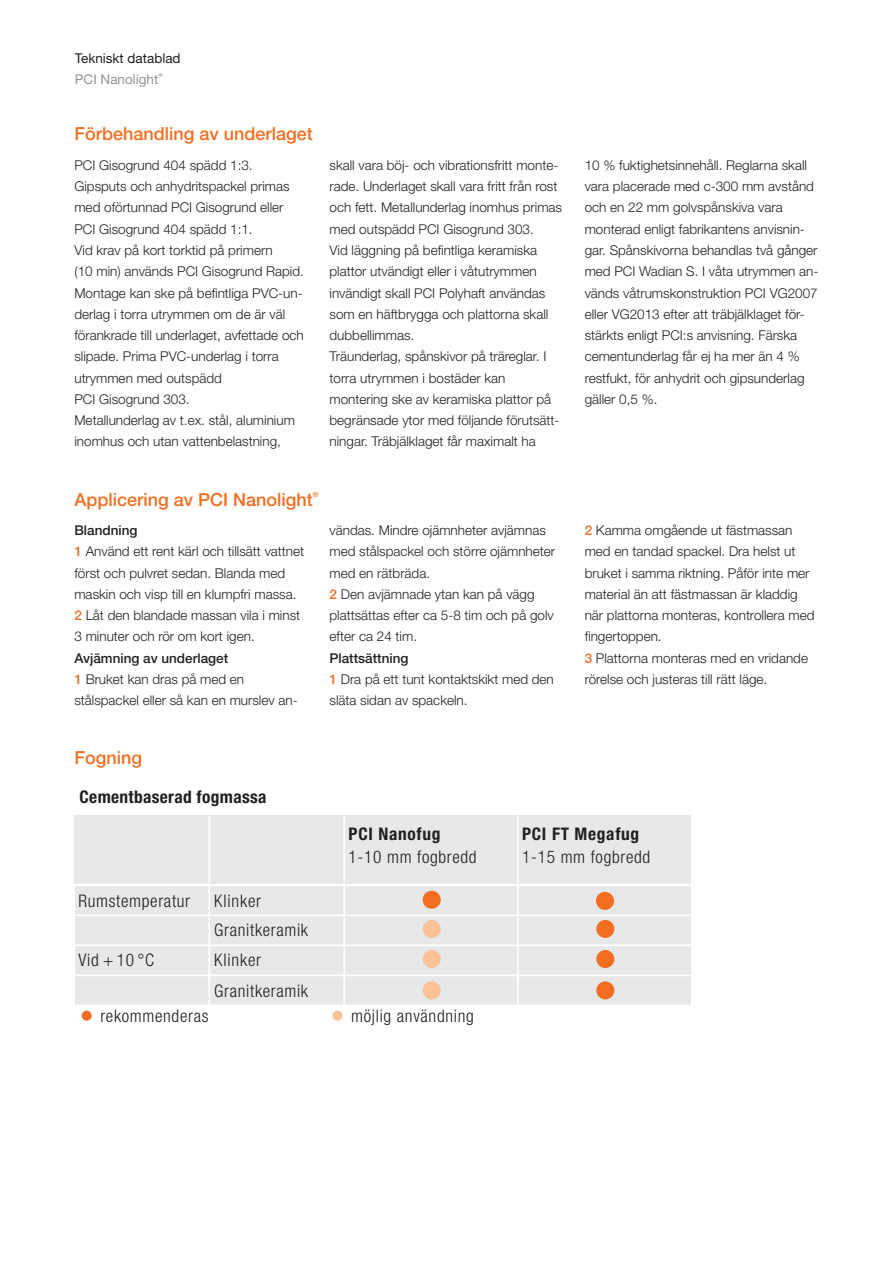
<style>
.page{position:relative;width:893px;height:1263px;background:#fff}
.page>*{position:absolute;margin:0;border:0;box-sizing:border-box;transform-origin:0 0}
.t1{font:500 18px "Helvetica Neue LT Pro";color:#f36e21}
.t2{font:300 condensed 17.4px/31.3px "Helvetica Neue LT Pro";letter-spacing:.04em;color:#231f20}
.t3{font:700 condensed 17.4px "Helvetica Neue LT Pro";letter-spacing:.04em;color:#231f20}
.t4{font:700 condensed 17.4px "Helvetica Neue LT Pro";letter-spacing:.02em;color:#231f20}
.t5{font:300 13.5px/21.3px "Helvetica Neue LT Pro";color:#231f20}
.t6{font:13.5px "Helvetica Neue LT Pro";color:#231f20}
.t7{font:13.5px "Helvetica Neue LT Pro";color:#939598}
.t8{font:500 7.2px "Helvetica Neue LT Pro";color:#f36e21}
.t9{font:5.4px "Helvetica Neue LT Pro";color:#939598}
.s1{font-weight:500}
.s2{font-family:"Li Gothic Med";font-weight:400;font-size:10.5px;color:#fff}
.s3{font-weight:500;color:#f36e21}
</style>
<div class="page">
<div style="left:74px;top:816px;width:135px;height:68px;background:#e7e8e9"></div>
<div style="left:209px;top:816px;width:135px;height:68px;background:#e7e8e9"></div>
<div style="left:344px;top:816px;width:174px;height:68px;background:#e7e8e9"></div>
<div style="left:518px;top:816px;width:173px;height:68px;background:#e7e8e9"></div>
<div style="left:75px;top:885px;width:135px;height:30px;background:#e7e8e9"></div>
<div style="left:210px;top:886px;width:135px;height:30px;background:#e7e8e9"></div>
<div style="left:345px;top:885px;width:173px;height:30px;background:#e7e8e9"></div>
<div style="left:518px;top:885px;width:173px;height:30px;background:#e7e8e9"></div>
<div style="left:75px;top:915px;width:135px;height:30px;background:#e7e8e9"></div>
<div style="left:210px;top:915px;width:135px;height:30px;background:#e7e8e9"></div>
<div style="left:345px;top:915px;width:173px;height:30px;background:#e7e8e9"></div>
<div style="left:423px;top:920px;width:18px;height:18px;background:#fbc197;border-radius:50%"></div>
<div style="left:518px;top:915px;width:173px;height:30px;background:#e7e8e9"></div>
<div style="left:596px;top:920px;width:18px;height:18px;background:#f36e21;border-radius:50%"></div>
<div style="left:75px;top:945px;width:135px;height:30px;background:#e7e8e9"></div>
<div style="left:210px;top:945px;width:135px;height:30px;background:#e7e8e9"></div>
<div style="left:345px;top:945px;width:173px;height:30px;background:#e7e8e9"></div>
<div style="left:423px;top:950px;width:18px;height:18px;background:#fbc197;border-radius:50%"></div>
<div style="left:518px;top:945px;width:173px;height:30px;background:#e7e8e9"></div>
<div style="left:596px;top:950px;width:18px;height:18px;background:#f36e21;border-radius:50%"></div>
<div style="left:75px;top:975px;width:135px;height:30px;background:#e7e8e9"></div>
<div style="left:210px;top:975px;width:135px;height:30px;background:#e7e8e9"></div>
<div style="left:345px;top:975px;width:173px;height:30px;background:#e7e8e9"></div>
<div style="left:518px;top:975px;width:173px;height:30px;background:#e7e8e9"></div>
<div style="left:423px;top:981px;width:18px;height:18px;background:#fbc197;border-radius:50%"></div>
<div style="left:596px;top:981px;width:18px;height:18px;background:#f36e21;border-radius:50%"></div>
<hr style="left:75px;top:1004px;width:616px;height:2px;background:#fff">
<hr style="left:75px;top:974px;width:616px;height:2px;background:#fff">
<hr style="left:75px;top:944px;width:616px;height:2px;background:#fff">
<hr style="left:75px;top:914px;width:616px;height:2px;background:#fff">
<hr style="left:75px;top:884px;width:616px;height:2px;background:#fff">
<hr style="left:517px;top:816px;width:2px;height:218px;background:#fff">
<hr style="left:343px;top:816px;width:2px;height:218px;background:#fff">
<hr style="left:208px;top:816px;width:2px;height:217px;background:#fff">
<div style="left:82px;top:1011px;width:10px;height:10px;background:#f36e21;border-radius:50%"></div>
<div style="left:332px;top:1011px;width:10px;height:10px;background:#fbc197;border-radius:50%"></div>
<div style="left:423px;top:891px;width:18px;height:18px;background:#f36e21;border-radius:50%"></div>
<div style="left:596px;top:892px;width:18px;height:18px;background:#f36e21;border-radius:50%"></div>
<p class="t6" style="left:75px;top:53px;width:107px">Tekniskt datablad</p>
<p class="t7" style="left:75px;top:74px;width:85px">PCI Nanolight</p>
<p class="t9" style="left:158px;top:73px;width:6px">®</p>
<h1 class="t1" style="left:74px;top:128px;width:240px">Förbehandling av underlaget</h1>
<p class="t5" style="left:74px;top:156px;width:231px">PCI Gisogrund 404 spädd 1:3.<br>Gipsputs och anhydritspackel primas med oförtunnad PCI Gisogrund eller PCI Gisogrund 404 spädd 1:1.<br>Vid krav på kort torktid på primern<br>(10 min) används PCI Gisogrund Rapid.<br>Montage kan ske på befintliga PVC-un&shy;derlag i torra utrymmen om de är väl förankrade till underlaget, avfettade och slipade. Prima PVC-underlag i torra utrymmen med outspädd<br>PCI Gisogrund 303.<br>Metallunderlag av t.ex. stål, aluminium inomhus och utan vattenbelastning,</p>
<p class="t5" style="left:330px;top:156px;width:234px">skall vara böj- och vibrationsfritt monte&shy;rade. Underlaget skall vara fritt från rost och fett. Metallunderlag inomhus primas med outspädd PCI Gisogrund 303.<br>Vid läggning på befintliga keramiska plattor utvändigt eller i våtutrymmen invändigt skall PCI Polyhaft användas som en häftbrygga och plattorna skall dubbellimmas.<br>Träunderlag, spånskivor på träreglar. I torra utrymmen i bostäder kan montering ske av keramiska plattor på begränsade ytor med följande förutsätt&shy;ningar. Träbjälklaget får maximalt ha</p>
<p class="t5" style="left:585px;top:156px;width:235px">10 % fuktighetsinnehåll. Reglarna skall vara placerade med c-300 mm avstånd och en 22 mm golvspånskiva vara monterad enligt fabrikantens anvisnin&shy;gar. Spånskivorna behandlas två gånger med PCI Wadian S. I våta utrymmen an&shy;vänds våtrumskonstruktion PCI VG2007 eller VG2013 efter att träbjälklaget för&shy;stärkts enligt PCI:s anvisning. Färska cementunderlag får ej ha mer än 4 % restfukt, för anhydrit och gipsunderlag gäller 0,5 %.</p>
<h1 class="t1" style="left:74px;top:493px;width:240px">Applicering av PCI Nanolight</h1>
<p class="t8" style="left:313px;top:491px;width:7px">®</p>
<p class="t5" style="left:74px;top:521px;width:231px"><span class="s1">Blandning<br></span><span class="s2">█</span><span class="s3">1</span> Använd ett rent kärl och tillsätt vattnet först och pulvret sedan. Blanda med maskin och visp till en klumpfri massa. <span class="s2">█</span><span class="s3">2</span> Låt den blandade massan vila i minst<br>3 minuter och rör om kort igen.</p>
<p class="t5" style="left:74px;top:648px;width:225px"><span class="s1">Avjämning av underlaget<br></span><span class="s2">█</span><span class="s3">1</span> Bruket kan dras på med en stålspackel eller så kan en murslev an-</p>
<p class="t5" style="left:330px;top:521px;width:227px">vändas. Mindre ojämnheter avjämnas med stålspackel och större ojämnheter med en rätbräda.<br><span class="s2">█</span><span class="s3">2</span> Den avjämnade ytan kan på vägg plattsättas efter ca 5-8 tim och på golv efter ca 24 tim.</p>
<p class="t5" style="left:330px;top:648px;width:226px"><span class="s1">Plattsättning<br></span><span class="s2">█</span><span class="s3">1</span> Dra på ett tunt kontaktskikt med den släta sidan av spackeln.</p>
<p class="t5" style="left:585px;top:521px;width:231px"><span class="s2">█</span><span class="s3">2</span> Kamma omgående ut fästmassan med en tandad spackel. Dra helst ut bruket i samma riktning. Påför inte mer material än att fästmassan är kladdig när plattorna monteras, kontrollera med fingertoppen.<br><span class="s2">█</span><span class="s3">3</span> Plattorna monteras med en vridande rörelse och justeras till rätt läge.</p>
<h1 class="t1" style="left:74px;top:752px;width:69px">Fogning</h1>
<p class="t4" style="left:80px;top:791px;width:188px">Cementbaserad fogmassa</p>
<p class="t2" style="left:78px;top:886px;width:113px">Rumstemperatur</p>
<p class="t2" style="left:214px;top:886px;width:48px">Klinker</p>
<p class="t2" style="left:214px;top:915px;width:95px">Granitkeramik</p>
<p class="t2" style="left:78px;top:945px;width:77px">Vid + 10 °C</p>
<p class="t2" style="left:214px;top:945px;width:95px">Klinker<br>Granitkeramik</p>
<p class="t3" style="left:349px;top:828px;width:93px">PCI Nanofug</p>
<p class="t2" style="left:349px;top:843px;width:130px">1-10 mm fogbredd</p>
<p class="t3" style="left:522px;top:828px;width:118px">PCI FT Megafug</p>
<p class="t2" style="left:522px;top:842px;width:130px">1-15 mm fogbredd</p>
<p class="t2" style="left:100px;top:1001px;width:110px">rekommenderas</p>
<p class="t2" style="left:351px;top:1001px;width:124px">möjlig användning</p>
</div>
